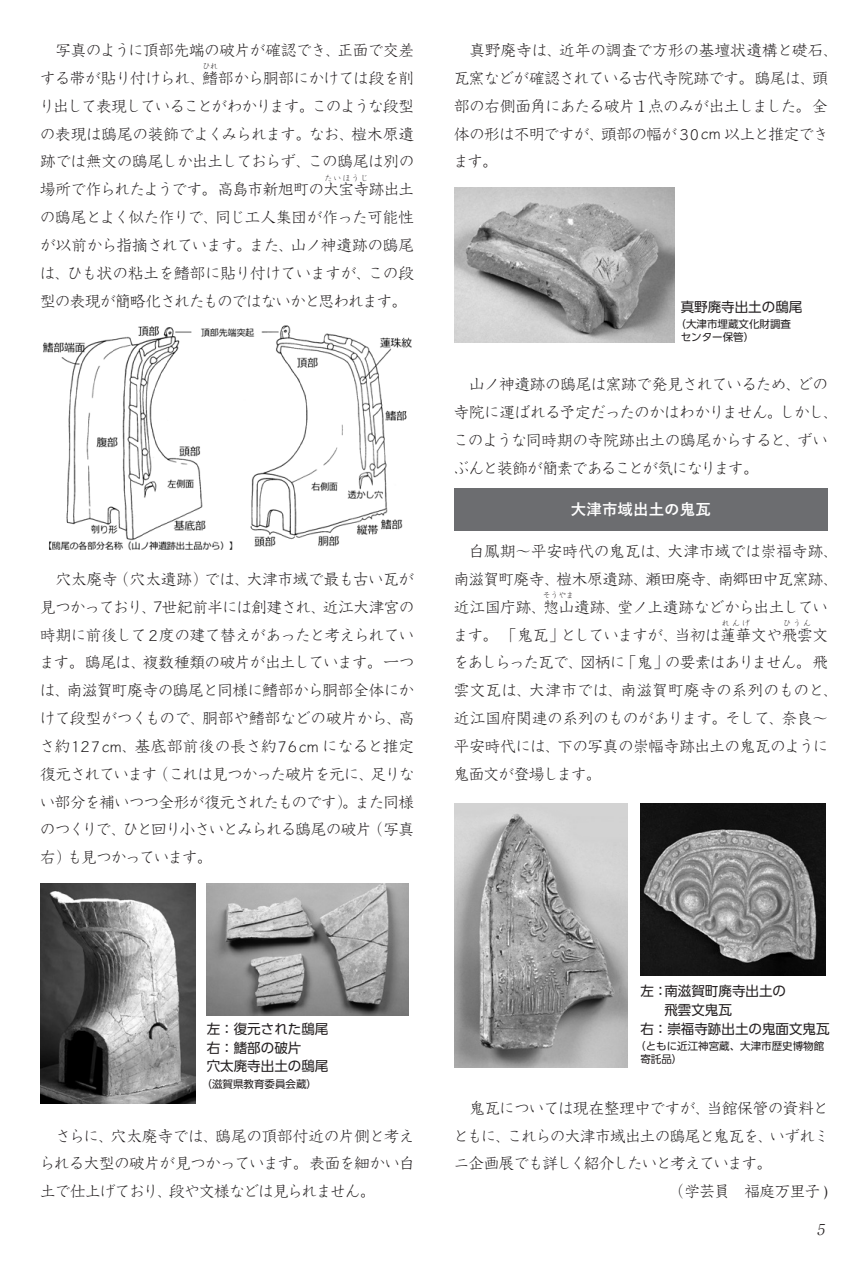
<style>
.page{position:relative;width:868px;height:1263px;background:#fff}
.page>*{position:absolute;margin:0;border:0;box-sizing:border-box;transform-origin:0 0}
.t1{font:300 15.45px/27.9px "Kyoka ICA";letter-spacing:-.03em;color:#231f20;text-align:justify}
.t2{font:300 15.45px "Kyoka ICA";letter-spacing:-.07em;color:#231f20}
.t3{font:700 15.45px "Yu Go";letter-spacing:.005em;color:#fff}
.t4{font:italic 300 15px "Ryumin Pr 6";color:#231f20}
.t5{font:13.5px/18.8px "UD Shin Go Pr 6";color:#231f20}
.t6{font:10.5px/13.5px "UD Shin Go Pr 6";color:#231f20}
.t7{font:300 7.8px "Kyoka ICA";letter-spacing:.165em;color:#231f20}
.s1{font-family:"Klee Pro M";font-weight:400}
.s2{font-family:"Klee";font-weight:500}
</style>
<div class="page">
<div style="left:454px;top:488px;width:373px;height:43px;background:#6c6d70"></div>
<img style="left:42px;top:325px;width:370px;height:226px">
<img style="left:40px;top:883px;width:155px;height:220px">
<img style="left:207px;top:883px;width:201px;height:132px">
<img style="left:454px;top:187px;width:220px;height:155px">
<img style="left:454px;top:803px;width:173px;height:264px">
<img style="left:640px;top:804px;width:185px;height:171px">
<p class="t1" style="left:40px;top:36px;width:375px;text-align:right">写真のように頂部先端の破片が確認でき、正面で交差する帯が貼り付けられ、鰭部から胴部にかけては段を削</p>
<p class="t7" style="left:202px;top:62px;width:17px">ひれ</p>
<p class="t1" style="left:39px;top:92px;width:376px">り出して表現していることがわかります。このような段型の表現は鴟尾の装飾でよくみられます。なお、榿木原遺跡では無文の鴟尾しか出土しておらず、この鴟尾は別の場所で作られたようです。高島市新旭町の大宝寺跡出土</p>
<p class="t7" style="left:324px;top:173px;width:45px">たいほうじ</p>
<p class="t1" style="left:40px;top:203px;width:375px">の鴟尾とよく似た作りで、同じ工人集団が作った可能性が以前から指摘されています。また、山ノ神遺跡の鴟尾は、ひも状の粘土を鰭部に貼り付けていますが、この段型の表現が簡略化されたものではないかと思われます。</p>
<p class="t1" style="left:39px;top:565px;width:376px;text-indent:16px">穴太廃寺（穴太遺跡）では、大津市域で最も古い瓦が見つかっており、<span class="s1">７</span>世紀前半には創建され、近江大津宮の時期に前後して <span class="s2">2</span>度の建て替えがあったと考えられています。鴟尾は、複数種類の破片が出土しています。一つは、南滋賀町廃寺の鴟尾と同様に鰭部から胴部全体にかけて段型がつくもので、胴部や鰭部などの破片から、高さ約<span class="s2">127</span><span class="s1">cm</span>、基底部前後の長さ約<span class="s2">76</span><span class="s1">cm</span> になると推定復元されています（これは見つかった破片を元に、足りない部分を補いつつ全形が復元されたものです）。また同様のつくりで、ひと回り小さいとみられる鴟尾の破片（写真右）も見つかっています。</p>
<p class="t1" style="left:453px;top:36px;width:386px;text-align:left;text-indent:16px">真野廃寺は、近年の調査で方形の基壇状遺構と礎石、瓦窯などが確認されている古代寺院跡です。鴟尾は、頭部の右側面角にあたる破片１点のみが出土しました。全体の形は不明ですが、頭部の幅が <span class="s2">30</span><span class="s1">cm</span> 以上と推定できます。</p>
<p class="t5" style="left:680px;top:297px;width:123px">真野廃寺出土の鴟尾</p>
<p class="t6" style="left:680px;top:317px;width:112px;text-indent:-5px">（大津市埋蔵文化財調査センター保管）</p>
<p class="t1" style="left:453px;top:370px;width:386px;text-align:left;text-indent:16px">山ノ神遺跡の鴟尾は窯跡で発見されているため、どの寺院に運ばれる予定だったのかはわかりません。しかし、このような同時期の寺院跡出土の鴟尾からすると、ずいぶんと装飾が簡素であることが気になります。</p>
<p class="t3" style="left:571px;top:501px;width:141px">大津市域出土の鬼瓦</p>
<p class="t1" style="left:453px;top:537px;width:386px;text-indent:15px">白鳳期～平安時代の鬼瓦は、大津市域では崇福寺跡、南滋賀町廃寺、榿木原遺跡、瀬田廃寺、南郷田中瓦窯跡、近江国庁跡、惣山遺跡、堂ノ上遺跡などから出土してい</p>
<p class="t7" style="left:543px;top:591px;width:32px">そうやま</p>
<p class="t1" style="left:453px;top:620px;width:376px">ます。「鬼瓦」としていますが、当初は蓮華文や飛雲文</p>
<p class="t7" style="left:721px;top:619px;width:30px">れんげ</p>
<p class="t7" style="left:783px;top:619px;width:29px">ひうん</p>
<p class="t1" style="left:453px;top:648px;width:386px;text-align:left">をあしらった瓦で、図柄に「鬼」の要素はありません。飛雲文瓦は、大津市では、南滋賀町廃寺の系列のものと、近江国府関連の系列のものがあります。そして、奈良～平安時代には、下の写真の崇幅寺跡出土の鬼瓦のように鬼面文が登場します。</p>
<p class="t5" style="left:207px;top:1019px;width:123px">左：復元された鴟尾右：鰭部の破片<br>穴太廃寺出土の鴟尾</p>
<p class="t6" style="left:201px;top:1076px;width:117px">（滋賀県教育委員会蔵）</p>
<p class="t1" style="left:39px;top:1121px;width:376px;text-indent:16px">さらに、穴太廃寺では、鴟尾の頂部付近の片側と考えられる大型の破片が見つかっています。表面を細かい白土で仕上げており、段や文様などは見られません。</p>
<p class="t5" style="left:640px;top:981px;width:147px">左： 南滋賀町廃寺出土の</p>
<p class="t5" style="left:664px;top:1000px;width:69px">飛雲文鬼瓦</p>
<p class="t5" style="left:640px;top:1019px;width:190px">右：崇福寺跡出土の鬼面文鬼瓦</p>
<p class="t6" style="left:640px;top:1039px;width:185px;text-indent:-5px">（ともに近江神宮蔵、大津市歴史博物館寄託品）</p>
<p class="t1" style="left:469px;top:1094px;width:360px">鬼瓦については現在整理中ですが、当館保管の資料と</p>
<p class="t1" style="left:453px;top:1121px;width:377px">ともに、これらの大津市域出土の鴟尾と鬼瓦を、いずれミ</p>
<p class="t2" style="left:453px;top:1155px;width:320px">ニ企画展でも詳しく紹介したいと考えています。</p>
<p class="t1" style="left:667px;top:1177px;width:161px">（学芸員　福庭万里子 )</p>
<p class="t4" style="left:816px;top:1217px;width:13px">5</p>
</div>
